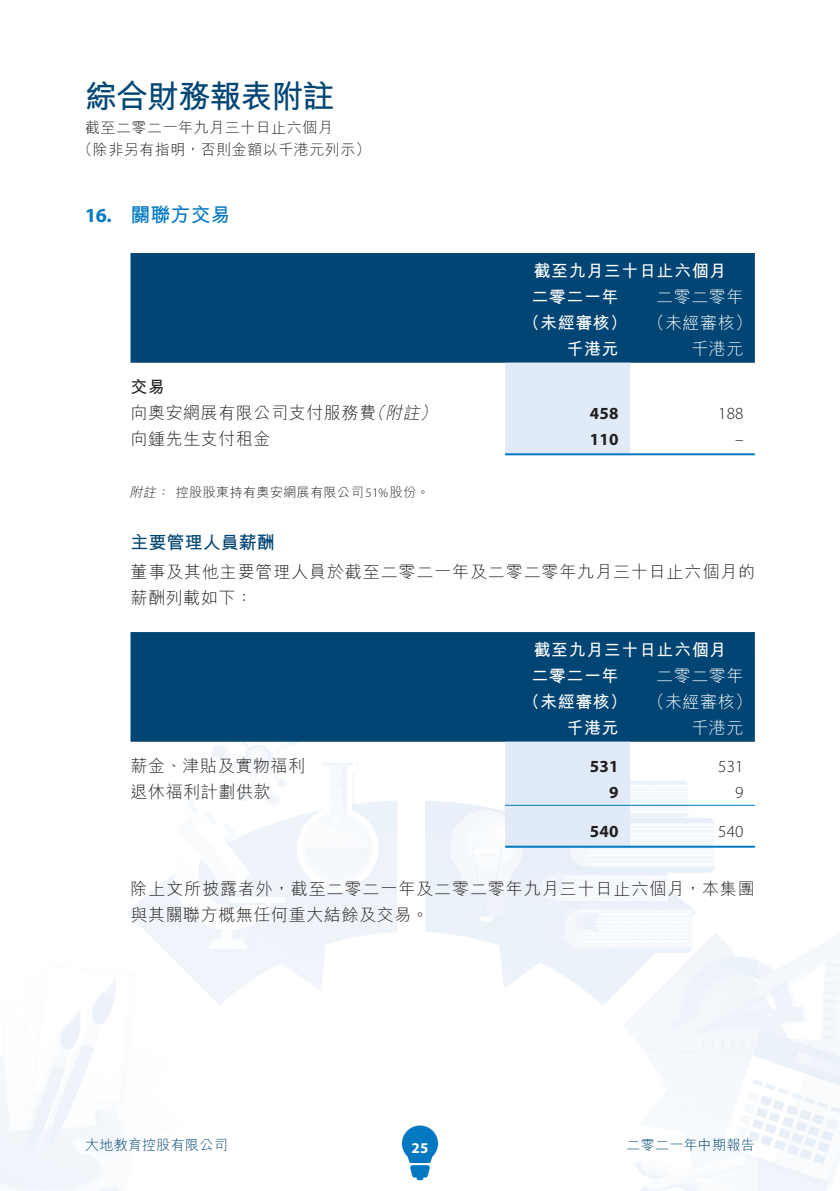
<style>
.page{position:relative;width:840px;height:1191px;background:#fff}
.page>*{position:absolute;margin:0;border:0;box-sizing:border-box;transform-origin:0 0}
.t1{font:700 32px "M Hei HK";letter-spacing:-.03em;color:#004574}
._01_H1{font:700 20px "M Hei HK";color:#0079c2}
._01_H1-2{font:700 20px "Myriad Pro";color:#0079c2}
._02_H2{font:700 18px "M Hei HK";color:#004574}
._00_txt{font:300 17px/26px "M Hei HK";letter-spacing:.05em;color:#231f20}
._50_Table_txt{font:700 17px "M Hei HK";letter-spacing:.03em;color:#fff}
._50_Table_txt-2{font:300 17px "M Hei HK";letter-spacing:.035em;color:#231f20}
._50_Table_txt-3{font:300 17px "M Hei HK";letter-spacing:.035em;color:#fff}
._50_Table_txt-4{font:700 17px "Myriad Pro";letter-spacing:.01em;color:#231f20}
._50_Table_txt-5{font:300 17px "Myriad Pro";letter-spacing:.015em;color:#231f20}
._50_Table_txt-6{font:italic 300 17px "M Hei HK";color:#231f20}
._50_Table_txt-7{font:700 17px "M Hei HK";color:#231f20}
.t2{font:300 15px/22px "M Hei HK";letter-spacing:.035em;color:#231f20}
.t3{font:700 15px "Myriad Pro";color:#fff}
.t4{font:300 14px "M Hei HK";letter-spacing:.02em;color:#004574}
._06_Notes{font:300 13px "M Hei HK";letter-spacing:.035em;color:#231f20}
._06_Notes-2{font:italic 300 13px "M Hei HK";color:#231f20}
.s1{font-style:italic}
.s2{font-family:"Myriad Pro"}
</style>
<div class="page">
<img style="left:0;top:253px;width:839px;height:938px">
<svg style="left:401px;top:1125px;width:37px;height:55px"></svg>
<div style="left:130px;top:253px;width:624px;height:110px;background:#004574"></div>
<div style="left:505px;top:363px;width:124px;height:90px;background:#e1ebf7"></div>
<hr style="left:505px;top:453px;width:124px;height:2px;background:#0079c2">
<hr style="left:629px;top:453px;width:125px;height:2px;background:#0079c2">
<div style="left:130px;top:632px;width:624px;height:109px;background:#004574"></div>
<div style="left:505px;top:741px;width:124px;height:104px;background:#e1ebf7"></div>
<hr style="left:505px;top:804px;width:124px;height:1px;background:#0079c2">
<hr style="left:629px;top:804px;width:125px;height:1px;background:#0079c2">
<hr style="left:505px;top:845px;width:124px;height:2px;background:#0079c2">
<hr style="left:629px;top:845px;width:125px;height:2px;background:#0079c2">
<h1 class="t1" style="left:85px;top:73px;width:251px">綜合財務報表附註</h1>
<p class="t2" style="left:78px;top:116px;width:294px;text-indent:7px">截至二零二一年九月三十日止六個月<br>（除非另有指明，否則金額以千港元列示(</p>
<p class="_01_H1-2" style="left:85px;top:202px;width:28px">16.</p>
<p class="_01_H1" style="left:130px;top:200px;width:102px">關聯方交易</p>
<p class="_50_Table_txt-7" style="left:130px;top:374px;width:36px">交易</p>
<p class="_50_Table_txt-2" style="left:130px;top:404px;width:247px">向奧安網展有限公司支付服務費</p>
<p class="_50_Table_txt-6" style="left:367px;top:404px;width:22px">（</p>
<p class="_50_Table_txt-6" style="left:419px;top:404px;width:22px">(</p>
<p class="_50_Table_txt-6" style="left:385px;top:404px;width:40px">附註</p>
<p class="_50_Table_txt" style="left:533px;top:258px;width:194px">截至九月三十日止六個月</p>
<p class="_50_Table_txt-3" style="left:655px;top:288px;width:89px">二零二零年</p>
<p class="_50_Table_txt" style="left:531px;top:284px;width:89px">二零二一年</p>
<p class="_50_Table_txt" style="left:522px;top:310px;width:106px">（未經審核）</p>
<p class="_50_Table_txt-3" style="left:647px;top:314px;width:106px">（未經審核(</p>
<p class="_50_Table_txt" style="left:566px;top:336px;width:54px">千港元</p>
<p class="_50_Table_txt-3" style="left:691px;top:340px;width:54px">千港元</p>
<p class="_50_Table_txt-4" style="left:589px;top:402px;width:30px">458</p>
<p class="_50_Table_txt-5" style="left:717px;top:403px;width:27px">188</p>
<p class="_50_Table_txt-2" style="left:130px;top:430px;width:141px">向鍾先生支付租金</p>
<p class="_06_Notes" style="left:156px;top:485px;width:275px"><span class="s1">：</span>控股股東持有奧安網展有限公司<span class="s2">51%</span>股份。</p>
<p class="_50_Table_txt-4" style="left:589px;top:428px;width:30px">110</p>
<p class="_50_Table_txt-5" style="left:734px;top:429px;width:10px">–</p>
<p class="_06_Notes-2" style="left:129px;top:485px;width:31px">附註</p>
<p class="_02_H2" style="left:130px;top:529px;width:146px">主要管理人員薪酬</p>
<p class="_00_txt" style="left:130px;top:558px;width:625px">董事及其他主要管理人員於截至二零二一年及二零二零年九月三十日止六個月的薪酬列載如下：</p>
<p class="_50_Table_txt" style="left:533px;top:637px;width:194px">截至九月三十日止六個月</p>
<p class="_50_Table_txt-3" style="left:655px;top:667px;width:89px">二零二零年</p>
<p class="_50_Table_txt" style="left:531px;top:663px;width:89px">二零二一年</p>
<p class="_50_Table_txt-2" style="left:130px;top:756px;width:176px">薪金、津貼及實物福利</p>
<p class="_50_Table_txt-2" style="left:130px;top:782px;width:141px">退休福利計劃供款</p>
<p class="_50_Table_txt" style="left:522px;top:689px;width:106px">（未經審核）</p>
<p class="_50_Table_txt-3" style="left:647px;top:693px;width:106px">（未經審核(</p>
<p class="_50_Table_txt" style="left:566px;top:715px;width:54px">千港元</p>
<p class="_50_Table_txt-3" style="left:691px;top:719px;width:54px">千港元</p>
<p class="_50_Table_txt-4" style="left:589px;top:754px;width:30px">531</p>
<p class="_50_Table_txt-5" style="left:717px;top:755px;width:27px">531</p>
<p class="_50_Table_txt-4" style="left:608px;top:780px;width:11px">9</p>
<p class="_50_Table_txt-5" style="left:734px;top:781px;width:10px">9</p>
<p class="_50_Table_txt-4" style="left:589px;top:820px;width:30px">540</p>
<p class="_50_Table_txt-5" style="left:717px;top:821px;width:27px">540</p>
<p class="_00_txt" style="left:130px;top:876px;width:625px">除上文所披露者外，截至二零二一年及二零二零年九月三十日止六個月，本集團與其關聯方概無任何重大結餘及交易。</p>
<p class="t4" style="left:85px;top:1138px;width:144px">大地教育控股有限公司</p>
<p class="t3" style="left:411px;top:1138px;width:18px">25</p>
<p class="t4" style="left:626px;top:1138px;width:130px">二零二一年中期報告</p>
</div>
